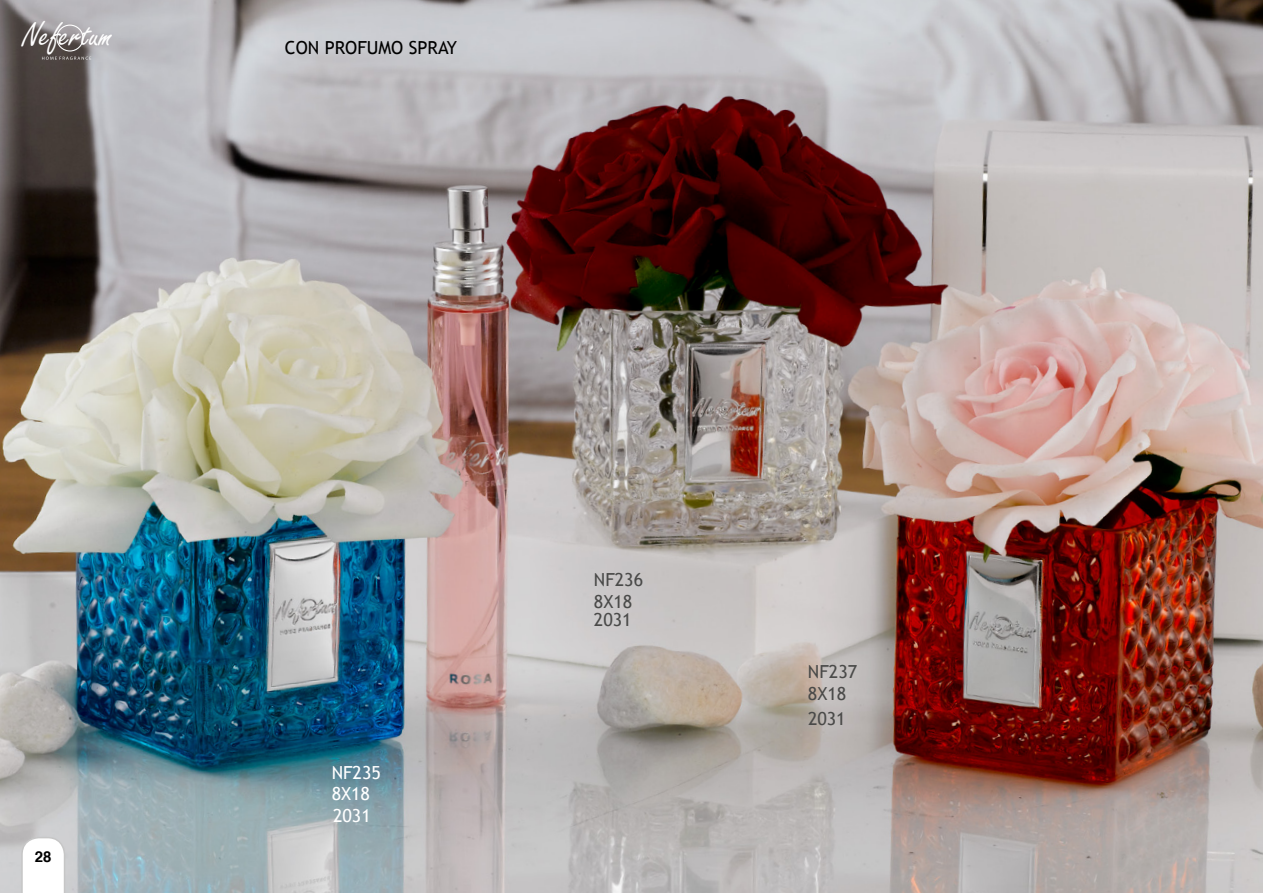
<style>
.page{position:relative;width:1263px;height:893px;background:#fff}
.page>*{position:absolute;margin:0;border:0;box-sizing:border-box;transform-origin:0 0}
.t1{font:36.6px "Freestyle Script";color:#fff}
.t2{font:18px/21.6px "Trebuchet MS";color:#4a4a49}
.t3{font:18px "Trebuchet MS";color:#000}
.t4{font:18px/21.6px "Trebuchet MS";color:#fff}
.t5{font:700 15px "Helvetica";color:#000}
</style>
<div class="page">
<img style="left:0;top:0;width:1263px;height:893px">
<svg style="left:21px;top:837px;width:44px;height:56px"></svg>
<div style="left:56px;top:25px;width:28px;height:27px;border:1px solid #fff;border-radius:50%"></div>
<svg style="left:42px;top:57px;width:49px;height:3px"></svg>
<h1 class="t1" style="left:22px;top:15px;width:92px">Nefertum</h1>
<p class="t3" style="left:285px;top:37px;width:174px">CON PROFUMO SPRAY</p>
<p class="t5" style="left:35px;top:844px;width:18px">28</p>
<p class="t4" style="left:332px;top:762px;width:51px">NF235<br>8X18</p>
<p class="t4" style="left:333px;top:805px;width:39px">2031</p>
<p class="t2" style="left:594px;top:569px;width:51px">NF236<br>8X18</p>
<p class="t2" style="left:594px;top:609px;width:39px">2031</p>
<p class="t2" style="left:808px;top:661px;width:51px">NF237<br>8X18</p>
<p class="t2" style="left:808px;top:708px;width:39px">2031</p>
</div>
